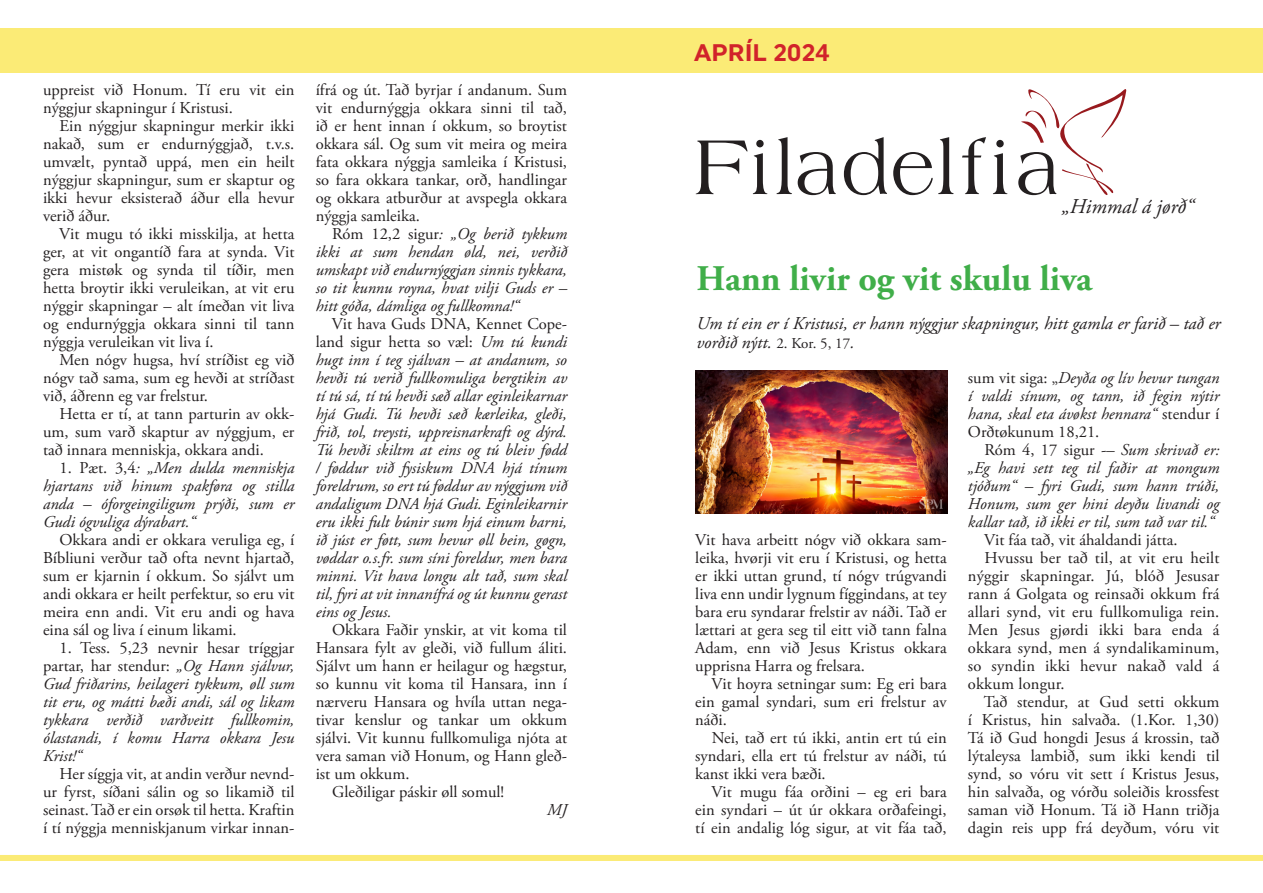
<style>
.page{position:relative;width:1263px;height:893px;background:#fff}
.page>*{position:absolute;margin:0;border:0;box-sizing:border-box;transform-origin:0 0}
.t1{font:700 36px "Adobe Garamond Pro";color:#40ae49}
.t2{font:700 24px "Uniform";color:#d1232a}
.t3{font:italic 21px "Adobe Garamond Pro";color:#231f20}
.t4{font:italic 18px/19.5px "Adobe Garamond Pro";color:#231f20}
.t5{font:16.5px/18px "Adobe Garamond Pro";color:#231f20;text-align:justify}
.t6{font:italic 16.5px/18px "Adobe Garamond Pro";color:#231f20;text-align:justify}
.s1{font-style:normal}
.s2{font-style:normal;font-size:15px}
</style>
<div class="page">
<div style="left:0;top:28px;width:1263px;height:45px;background:#fbeb76"></div>
<div style="left:0;top:855px;width:1263px;height:6px;background:#fbeb76"></div>
<svg style="left:696px;top:141px;width:51px;height:53px"></svg>
<svg style="left:753px;top:140px;width:14px;height:54px"></svg>
<svg style="left:776px;top:137px;width:16px;height:57px"></svg>
<svg style="left:798px;top:152px;width:38px;height:43px"></svg>
<svg style="left:844px;top:137px;width:43px;height:58px"></svg>
<svg style="left:893px;top:137px;width:61px;height:58px"></svg>
<svg style="left:962px;top:137px;width:24px;height:57px"></svg>
<svg style="left:993px;top:140px;width:14px;height:54px"></svg>
<svg style="left:1018px;top:89px;width:109px;height:107px"></svg>
<img style="left:695px;top:370px;width:252px;height:143px">
<p class="t5" style="left:43px;top:81px;width:253px">uppreist við Honum. Tí eru vit ein nýggjur skapningur í Kristusi.</p>
<p class="t5" style="left:43px;top:117px;width:253px;text-indent:16px">Ein nýggjur skapningur merkir ikki nakað, sum er endurnýggjað, t.v.s. umvælt, pyntað uppá, men ein heilt nýggjur skapningur, sum er skaptur og ikki hevur eksisterað áður ella hevur verið áður.</p>
<p class="t5" style="left:43px;top:225px;width:253px;text-indent:16px">Vit mugu tó ikki misskilja, at hetta ger, at vit ongantíð fara at synda. Vit gera mistøk og synda til tíðir, men hetta broytir ikki veruleikan, at vit eru nýggir skapningar – alt ímeðan vit liva og endurnýggja okkara sinni til tann nýggja veruleikan vit liva í.</p>
<p class="t5" style="left:43px;top:351px;width:253px;text-indent:16px">Men nógv hugsa, hví stríðist eg við nógv tað sama, sum eg hevði at stríðast við, áðrenn eg var frelstur.</p>
<p class="t5" style="left:43px;top:405px;width:253px;text-indent:16px">Hetta er tí, at tann parturin av okk&shy;um, sum varð skaptur av nýggjum, er tað innara menniskja, okkara andi.</p>
<p class="t6" style="left:43px;top:459px;width:253px;text-indent:16px"><span class="s1">1. Pæt. 3,4</span>: „Men dulda menniskja hjartans við hinum spakføra og stilla anda – óforgeingiligum prýði, sum er Gudi ógvuliga dýrabart.“</p>
<p class="t5" style="left:43px;top:531px;width:253px;text-indent:16px">Okkara andi er okkara veruliga eg, í Bíbliuni verður tað ofta nevnt hjartað, sum er kjarnin í okkum. So sjálvt um andi okkara er heilt perfektur, so eru vit meira enn andi. Vit eru andi og hava eina sál og liva í einum likami.</p>
<p class="t6" style="left:43px;top:639px;width:253px;text-indent:16px"><span class="s1">1. Tess. 5,23 nevnir hesar tríggjar partar, har stendur:</span> „Og Hann sjálvur, Gud friðarins, heilageri tykkum, øll sum tit eru, og mátti bæði andi, sál og likam tykkara verðið varðveitt fullkomin, ólastandi, í komu Harra okkara Jesu Krist!“</p>
<p class="t5" style="left:43px;top:765px;width:253px;text-indent:16px">Her síggja vit, at andin verður nevnd&shy;ur fyrst, síðani sálin og so likamið til seinast. Tað er ein orsøk til hetta. Kraftin í tí nýggja menniskjanum virkar innan-</p>
<p class="t5" style="left:316px;top:81px;width:253px">ífrá og út. Tað byrjar í andanum. Sum vit endurnýggja okkara sinni til tað, ið er hent innan í okkum, so broytist okkara sál. Og sum vit meira og meira fata okkara nýggja samleika í Kristusi, so fara okkara tankar, orð, handlingar og okkara atburður at avspegla okkara nýggja samleika.</p>
<p class="t6" style="left:316px;top:225px;width:253px;text-indent:16px"><span class="s1">Róm 12,2 sigur</span>: „Og berið tykkum ikki at sum hendan øld, nei, verðið umskapt við endurnýggjan sinnis tykkara, so tit kunnu royna, hvat vilji Guds er – hitt góða, dámliga og fullkomna!“</p>
<p class="t6" style="left:316px;top:315px;width:253px;text-indent:16px"><span class="s1">Vit hava Guds DNA, Kennet Cope&shy;land sigur hetta so væl:</span> Um tú kundi hugt inn í teg sjálvan – at andanum, so hevði tú verið fullkomuliga bergtikin av tí tú sá, tí tú hevði sæð allar eginleikarnar hjá Gudi. Tú hevði sæð kærleika, gleði, frið, tol, treysti, uppreisnarkraft og dýrd.<br>Tú hevði skiltm at eins og tú bleiv fødd / føddur við fysiskum DNA hjá tínum foreldrum, so ert tú føddur av nýggjum við andaligum DNA hjá Gudi. Eginleikarnir eru ikki fult búnir sum hjá einum barni, ið júst er føtt, sum hevur øll bein, gøgn, vøddar o.s.fr. sum síni foreldur, men bara minni. Vit hava longu alt tað, sum skal til, fyri at vit innanífrá og út kunnu gerast eins og Jesus.</p>
<p class="t5" style="left:332px;top:621px;width:236px">Okkara Faðir ynskir, at vit koma til</p>
<p class="t5" style="left:316px;top:639px;width:253px">Hansara fylt av gleði, við fullum áliti.</p>
<p class="t5" style="left:316px;top:657px;width:253px">Sjálvt um hann er heilagur og hægstur,</p>
<p class="t5" style="left:316px;top:675px;width:253px">so kunnu vit koma til Hansara, inn í</p>
<p class="t5" style="left:316px;top:693px;width:253px">nærveru Hansara og hvíla uttan nega-</p>
<p class="t5" style="left:316px;top:711px;width:253px">tivar kenslur og tankar um okkum</p>
<p class="t5" style="left:316px;top:729px;width:253px">sjálvi. Vit kunnu fullkomuliga njóta at</p>
<p class="t5" style="left:316px;top:747px;width:253px">vera saman við Honum, og Hann gleð-</p>
<p class="t5" style="left:316px;top:765px;width:95px">ist um okkum.</p>
<p class="t5" style="left:332px;top:783px;width:173px">Gleðiligar páskir øll somul!</p>
<p class="t6" style="left:547px;top:801px;width:22px">MJ</p>
<h2 class="t2" style="left:694px;top:38px;width:137px">APRÍL 2024</h2>
<p class="t3" style="left:1062px;top:194px;width:134px">„Himmal á jørð“</p>
<h1 class="t1" style="left:696px;top:257px;width:397px">Hann livir og vit skulu liva</h1>
<p class="t4" style="left:696px;top:314px;width:526px">Um tí ein er í Kristusi, er hann nýggjur skapningur, hitt gamla er farið – tað er vorðið nýtt. <span class="s2">2. Kor. 5, 17</span>.</p>
<p class="t5" style="left:695px;top:531px;width:253px">Vit hava arbeitt nógv við okkara sam&shy;leika, hvørji vit eru í Kristusi, og hetta er ikki uttan grund, tí nógv trúgvandi liva enn undir lygnum fíggindans, at tey bara eru syndarar frelstir av náði. Tað er lættari at gera seg til eitt við tann falna Adam, enn við Jesus Kristus okkara upprisna Harra og frelsara.</p>
<p class="t5" style="left:695px;top:675px;width:253px;text-indent:16px">Vit hoyra setningar sum: Eg eri bara ein gamal syndari, sum eri frelstur av náði.</p>
<p class="t5" style="left:695px;top:729px;width:253px;text-indent:16px">Nei, tað ert tú ikki, antin ert tú ein syndari, ella ert tú frelstur av náði, tú kanst ikki vera bæði.</p>
<p class="t5" style="left:695px;top:783px;width:253px;text-indent:16px">Vit mugu fáa orðini – eg eri bara ein syndari – út úr okkara orðafeingi, tí ein andalig lóg sigur, at vit fáa tað,</p>
<p class="t6" style="left:968px;top:369px;width:253px"><span class="s1">sum vit siga: „</span>Deyða og lív hevur tungan í valdi sínum, og tann, ið fegin nýtir hana, skal eta ávøkst hennara“ <span class="s1">stendur í Orðtøkunum 18,21.</span></p>
<p class="t6" style="left:968px;top:441px;width:253px;text-indent:16px"><span class="s1">Róm 4, 17 sigur</span> -– Sum skrivað er: „Eg havi sett teg til faðir at mongum tjóðum“ – fyri Gudi, sum hann trúði, Honum, sum ger hini deyðu livandi og kallar tað, ið ikki er til, sum tað var til.“</p>
<p class="t5" style="left:984px;top:531px;width:195px">Vit fáa tað, vit áhaldandi játta.</p>
<p class="t5" style="left:984px;top:549px;width:236px">Hvussu ber tað til, at vit eru heilt</p>
<p class="t5" style="left:968px;top:567px;width:253px">nýggir skapningar. Jú, blóð Jesusar</p>
<p class="t5" style="left:968px;top:585px;width:253px">rann á Golgata og reinsaði okkum frá</p>
<p class="t5" style="left:968px;top:603px;width:253px">allari synd, vit eru fullkomuliga rein.</p>
<p class="t5" style="left:968px;top:621px;width:253px">Men Jesus gjørdi ikki bara enda á</p>
<p class="t5" style="left:968px;top:639px;width:253px">okkara synd, men á syndalikaminum,</p>
<p class="t5" style="left:968px;top:657px;width:253px">so syndin ikki hevur nakað vald á</p>
<p class="t5" style="left:968px;top:675px;width:98px">okkum longur.</p>
<p class="t5" style="left:984px;top:693px;width:237px">Tað stendur, at Gud setti okkum</p>
<p class="t5" style="left:968px;top:711px;width:253px">í Kristus, hin salvaða. (1.Kor. 1,30)</p>
<p class="t5" style="left:968px;top:729px;width:253px">Tá ið Gud hongdi Jesus á krossin, tað</p>
<p class="t5" style="left:968px;top:747px;width:253px">lýtaleysa lambið, sum ikki kendi til</p>
<p class="t5" style="left:968px;top:765px;width:253px">synd, so vóru vit sett í Kristus Jesus,</p>
<p class="t5" style="left:968px;top:783px;width:253px">hin salvaða, og vórðu soleiðis krossfest</p>
<p class="t5" style="left:968px;top:801px;width:253px">saman við Honum. Tá ið Hann triðja</p>
<p class="t5" style="left:968px;top:819px;width:253px">dagin reis upp frá deyðum, vóru vit</p>
</div>
